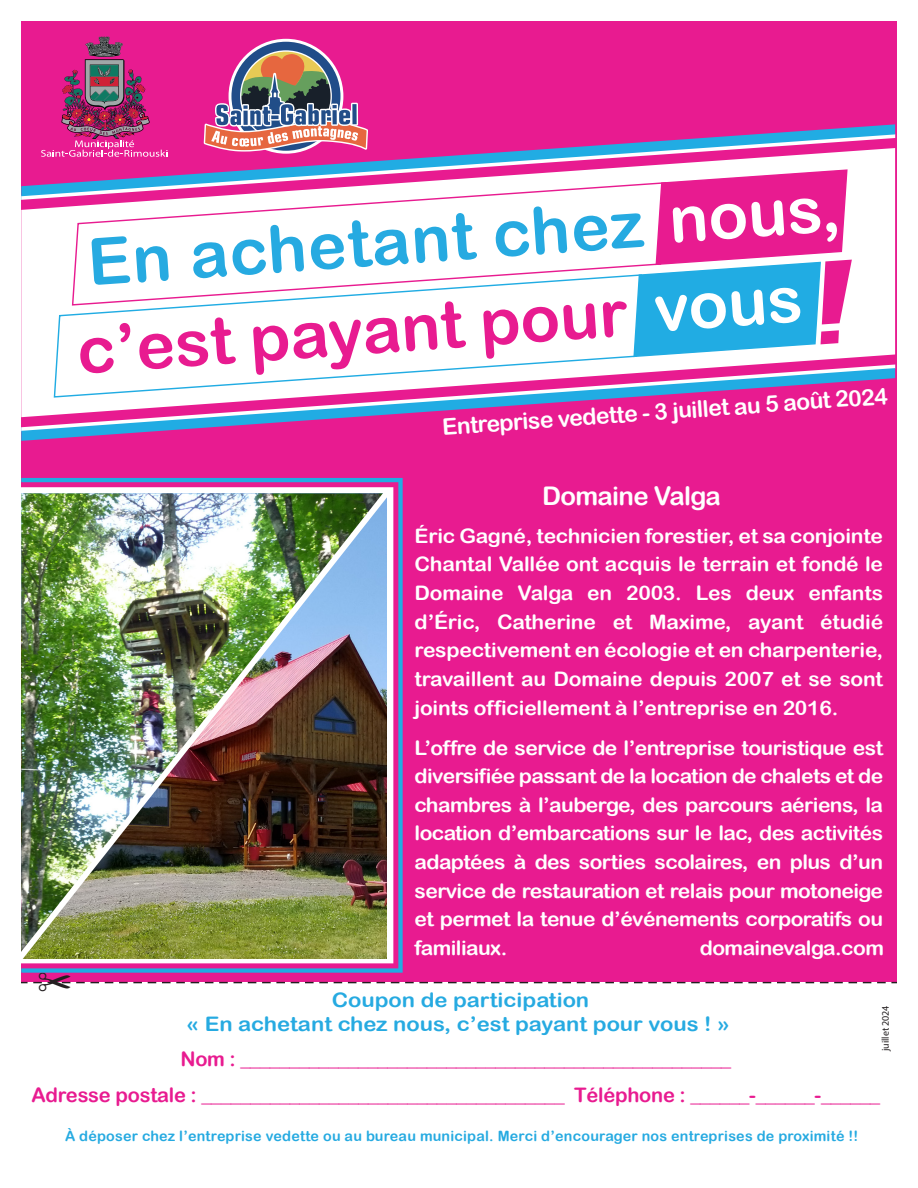
<style>
.page{position:relative;width:918px;height:1188px;background:#fff}
.page>*{position:absolute;margin:0;border:0;box-sizing:border-box;transform-origin:0 0}
.t1{font:65.25px/87.3px "Arial Rounded MT Bold";color:#e81b90}
.t2{font:65.25px "Arial Rounded MT Bold";color:#fff}
.t3{font:25.8px "Arial Rounded MT Bold";letter-spacing:-.025em;color:#fff}
.t4{font:22.95px "Arial Rounded MT Bold";color:#fff}
.t5{font:19.95px/28.7px "Arial Rounded MT Bold";letter-spacing:-.025em;color:#fff;text-align:justify;scale:1.05 1}
.t6{font:19.95px/35.7px "Arial Rounded MT Bold";letter-spacing:-.01em;color:#e81b90;text-align:center}
.t7{font:19.95px/24px "Arial Rounded MT Bold";color:#26aae1;text-align:center;scale:1.1 1}
.t8{font:14.25px "Arial Rounded MT Bold";letter-spacing:.015em;color:#26aae1}
.t9{font:10.05px "Myriad Pro";color:#231f20}
.s1{color:#26aae1}
.s2{color:#fff}
</style>
<div class="page">
<div style="left:21px;top:21px;width:876px;height:1133px;background:#e81b90"></div>
<svg style="left:21px;top:130px;width:874px;height:304px"></svg>
<svg style="left:71px;top:181px;width:562px;height:92px;background:#f9ecf6"></svg>
<svg style="left:53px;top:273px;width:590px;height:125px;background:#f5f0f8"></svg>
<svg style="left:633px;top:169px;width:219px;height:189px"></svg>
<svg style="left:41px;top:37px;width:127px;height:120px"></svg>
<div style="left:229px;top:39px;width:114px;height:115px;border:13px solid #fff;border-radius:50%"></div>
<div style="left:231px;top:42px;width:109px;height:109px;border:9px solid #204d89;border-radius:50%"></div>
<svg style="left:204px;top:54px;width:164px;height:98px"></svg>
<div style="left:21px;top:982px;width:876px;height:172px;background:#fff"></div>
<svg style="left:21px;top:478px;width:382px;height:495px;fill:#21ace3"></svg>
<img style="left:21px;top:483px;width:375px;height:488px">
<svg style="left:39px;top:981px;width:31px;height:11px"></svg>
<p class="t2" style="left:666px;top:181px;width:173px;rotate:-4deg">nous,</p>
<p class="t1" style="left:68px;top:219px;width:729px;rotate:-4deg"><span class="s1">En achetant chez </span>c’est payant pour <span class="s2">vous</span></p>
<p class="t4" style="left:441px;top:413px;width:448px;rotate:-4deg">Entreprise vedette - 3 juillet au 5 août 2024</p>
<p class="t3" style="left:542px;top:481px;width:180px">Domaine Valga</p>
<p class="t5" style="left:415px;top:521px;width:448px">Éric Gagné, technicien forestier, et sa conjointe Chantal Vallée ont acquis le terrain et fondé le Domaine Valga en 2003. Les deux enfants d’Éric, Catherine et Maxime, ayant étudié respectivement en écologie et en charpenterie, travaillent au Domaine depuis 2007 et se sont joints officiellement à l’entreprise en 2016.</p>
<p class="t5" style="left:415px;top:733px;width:448px">L’offre de service de l’entreprise touristique est diversifiée passant de la location de chalets et de chambres à l’auberge, des parcours aériens, la location d’embarcations sur le lac, des activités adaptées à des sorties scolaires, en plus d’un service de restauration et relais pour motoneige et permet la tenue d’événements corporatifs ou familiaux.</p>
<p class="t5" style="left:700px;top:933px;width:177px">domainevalga.com</p>
<p class="t7" style="left:186px;top:987px;width:496px">Coupon de participation<br>« En achetant chez nous, c’est payant pour vous ! »</p>
<p class="t9" style="left:879px;top:1051px;width:48px;rotate:-90deg">juillet 2024</p>
<p class="t6" style="left:31px;top:1041px;width:850px">Nom : __________________________________________________<br>Adresse postale : _____________________________________ Téléphone : ______-______-______</p>
<p class="t8" style="left:65px;top:1128px;width:795px">À déposer chez l’entreprise vedette ou au bureau municipal. Merci d’encourager nos entreprises de proximité !!</p>
</div>
